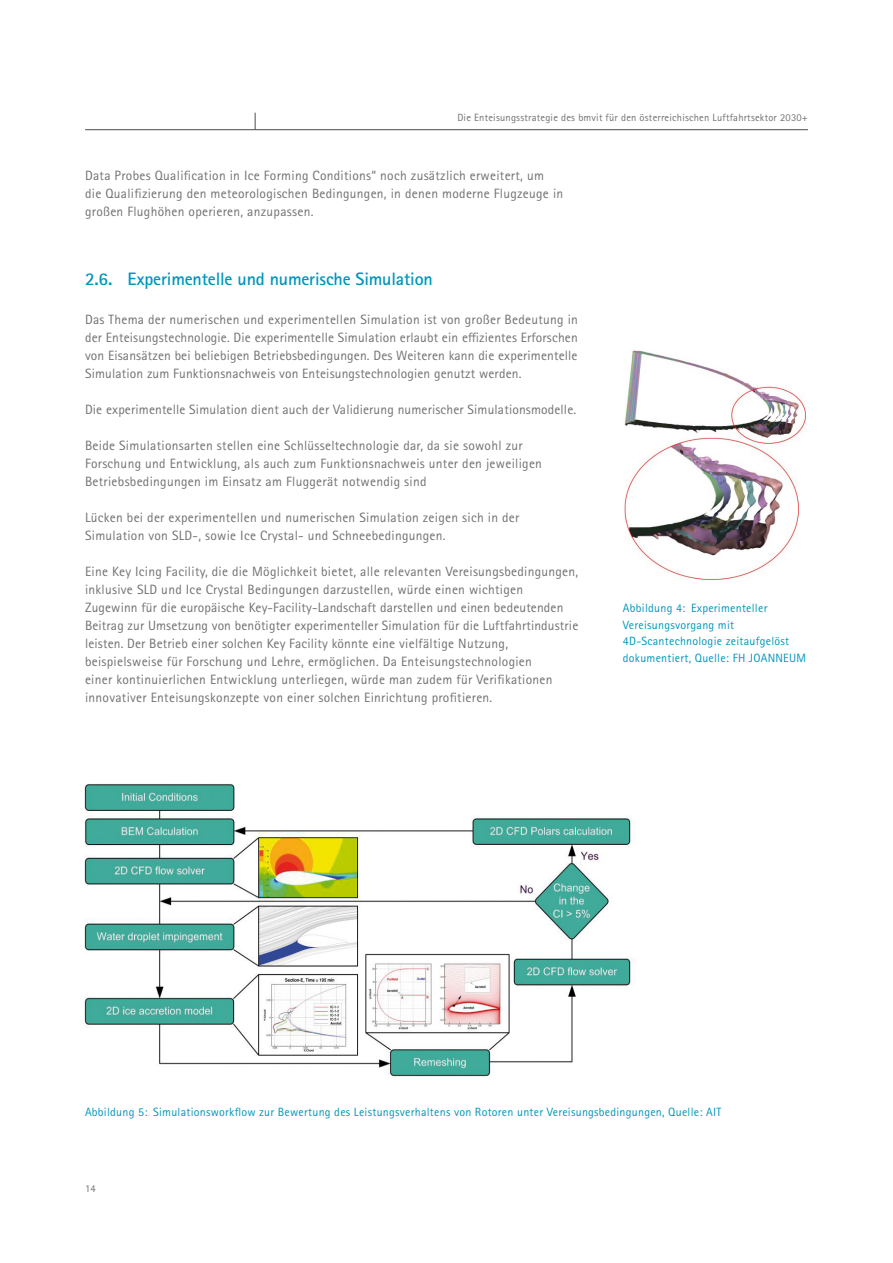
<style>
.page{position:relative;width:893px;height:1263px;background:#fff}
.page>*{position:absolute;margin:0;border:0;box-sizing:border-box;transform-origin:0 0}
.t1{font:700 18px "Rotis Sans Serif Pro";letter-spacing:-.01em;color:#0096bb}
.t2{font:13.5px/18px "Rotis Sans Serif Pro";letter-spacing:.02em;color:#707172}
.t3{font:12px/16.5px "Rotis Sans Serif Pro";letter-spacing:.02em;color:#0096bb}
.t4{font:10.5px "Rotis Sans Serif Pro";letter-spacing:.02em;color:#707172}
</style>
<div class="page">
<hr style="left:85px;top:129px;width:723px;height:1px;background:#4b4b4d">
<svg style="left:255px;top:113px;width:1px;height:17px"></svg>
<img style="left:624px;top:350px;width:182px;height:230px">
<img style="left:84px;top:784px;width:552px;height:293px">
<p class="t4" style="left:457px;top:111px;width:352px">Die Enteisungsstrategie des bmvit für den österreichischen Luftfahrtsektor 2030+</p>
<p class="t2" style="left:85px;top:167px;width:480px">Data Probes Qualification in Ice Forming Conditions“ noch zusätzlich erweitert, um die Qualifizierung den meteorologischen Bedingungen, in denen moderne Flugzeuge in großen Flughöhen operieren, anzupassen.</p>
<h1 class="t1" style="left:85px;top:268px;width:349px">2.6. Experimentelle und numerische Simulation</h1>
<p class="t2" style="left:85px;top:311px;width:494px;text-align:justify">Das Thema der numerischen und experimentellen Simulation ist von großer Bedeutung in der Enteisungstechnologie. Die experimentelle Simulation erlaubt ein effizientes Erforschen von Eisansätzen bei beliebigen Betriebsbedingungen. Des Weiteren kann die experimentelle Simulation zum Funktionsnachweis von Enteisungstechnologien genutzt werden.</p>
<p class="t2" style="left:85px;top:401px;width:493px">Die experimentelle Simulation dient auch der Validierung numerischer Simulationsmodelle.</p>
<p class="t2" style="left:85px;top:437px;width:458px">Beide Simulationsarten stellen eine Schlüsseltechnologie dar, da sie sowohl zur<br>Forschung und Entwicklung, als auch zum Funktionsnachweis unter den jeweiligen<br>Betriebsbedingungen im Einsatz am Fluggerät notwendig sind</p>
<p class="t2" style="left:85px;top:509px;width:436px">Lücken bei der experimentellen und numerischen Simulation zeigen sich in der<br>Simulation von SLD-, sowie Ice Crystal- und Schneebedingungen.</p>
<p class="t2" style="left:85px;top:563px;width:495px">Eine Key Icing Facility, die die Möglichkeit bietet, alle relevanten Vereisungsbedingungen, inklusive SLD und Ice Crystal Bedingungen darzustellen, würde einen wichtigen Zugewinn für die europäische Key-Facility-Landschaft darstellen und einen bedeutenden Beitrag zur Umsetzung von benötigter experimenteller Simulation für die Luftfahrtindustrie leisten. Der Betrieb einer solchen Key Facility könnte eine vielfältige Nutzung, beispielsweise für Forschung und Lehre, ermöglichen. Da Enteisungstechnologien<br>einer kontinuierlichen Entwicklung unterliegen, würde man zudem für Verifikationen innovativer Enteisungskonzepte von einer solchen Einrichtung profitieren.</p>
<p class="t3" style="left:623px;top:600px;width:185px">Abbildung 4: Experimenteller<br>Vereisungsvorgang mit<br>4D-Scantechnologie zeitaufgelöst dokumentiert, Quelle: FH JOANNEUM</p>
<p class="t3" style="left:85px;top:1104px;width:638px">Abbildung 5: Simulationsworkflow zur Bewertung des Leistungsverhaltens von Rotoren unter Vereisungsbedingungen, Quelle: AIT</p>
<p class="t4" style="left:85px;top:1182px;width:12px">14</p>
</div>
